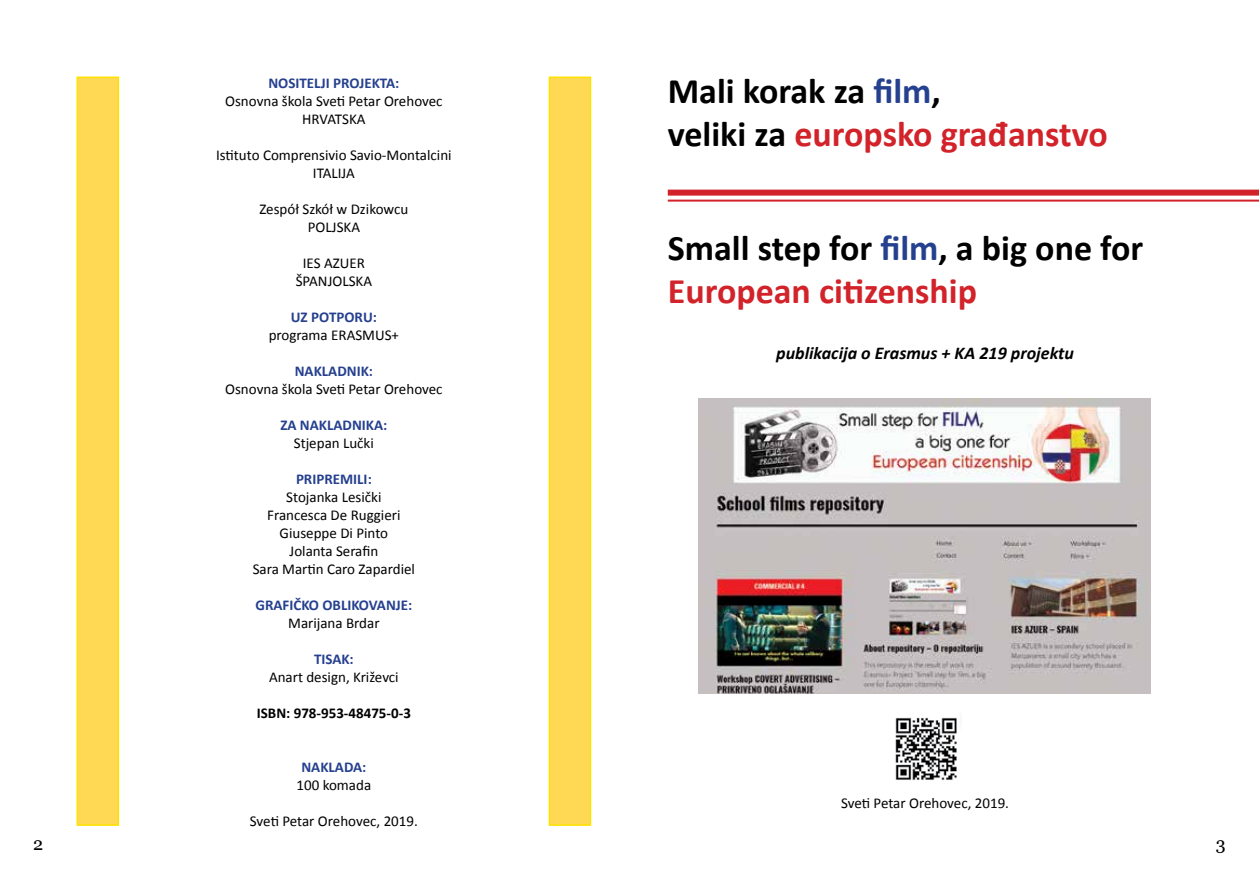
<style>
.page{position:relative;width:1259px;height:893px;background:#fff}
.page>*{position:absolute;margin:0;border:0;box-sizing:border-box;transform-origin:0 0}
.t1{font:700 36px/43.2px "Calibri";color:#000}
.t2{font:italic 700 18px "Calibri";color:#000}
.t3{font:18px "Georgia";color:#000}
.t4{font:15px/18px "Calibri";color:#000;text-align:center}
.t5{font:700 15px "Calibri";color:#25408f}
.t6{font:700 15px "Calibri";color:#000}
.s1{color:#25408f}
.s2{color:#d2232a}
</style>
<div class="page">
<div style="left:668px;top:190px;width:591px;height:6px;background:#d2232a"></div>
<hr style="left:668px;top:200px;width:591px;height:2px;background:#d2232a">
<img style="left:698px;top:398px;width:452px;height:296px">
<img style="left:895px;top:717px;width:62px;height:63px">
<div style="left:77px;top:77px;width:42px;height:749px;background:#ffd954;border:2px solid #ffe100"></div>
<div style="left:549px;top:77px;width:42px;height:749px;background:#ffd954;border:2px solid #ffe100"></div>
<p class="t5" style="left:268px;top:72px;width:133px">NOSITELJI PROJEKTA:</p>
<p class="t4" style="left:225px;top:91px;width:219px">Osnovna škola Sveti Petar Orehovec<br>HRVATSKA</p>
<p class="t4" style="left:216px;top:145px;width:237px">Istituto Comprensivio Savio-Montalcini<br>ITALIJA</p>
<p class="t4" style="left:259px;top:199px;width:150px">Zespół Szkół w Dzikowcu<br>POLJSKA</p>
<p class="t4" style="left:296px;top:253px;width:78px">IES AZUER<br>ŠPANJOLSKA</p>
<p class="t5" style="left:291px;top:306px;width:88px">UZ POTPORU:</p>
<p class="t4" style="left:269px;top:325px;width:132px">programa ERASMUS+</p>
<p class="t5" style="left:295px;top:360px;width:80px">NAKLADNIK:</p>
<p class="t4" style="left:225px;top:379px;width:219px">Osnovna škola Sveti Petar Orehovec</p>
<p class="t5" style="left:280px;top:414px;width:108px">ZA NAKLADNIKA:</p>
<p class="t4" style="left:294px;top:433px;width:82px">Stjepan Lučki</p>
<p class="t5" style="left:296px;top:468px;width:77px">PRIPREMILI:</p>
<p class="t4" style="left:253px;top:487px;width:164px">Stojanka Lesički<br>Francesca De Ruggieri<br>Giuseppe Di Pinto<br>Jolanta Serafin<br>Sara Martin Caro Zapardiel</p>
<p class="t5" style="left:255px;top:594px;width:158px">GRAFIČKO OBLIKOVANJE:</p>
<p class="t4" style="left:288px;top:613px;width:93px">Marijana Brdar</p>
<p class="t5" style="left:314px;top:648px;width:41px">TISAK:</p>
<p class="t4" style="left:269px;top:667px;width:131px">Anart design, Križevci</p>
<p class="t6" style="left:257px;top:702px;width:156px">ISBN: 978-953-48475-0-3</p>
<p class="t5" style="left:301px;top:756px;width:66px">NAKLADA:</p>
<p class="t4" style="left:296px;top:775px;width:76px">100 komada</p>
<p class="t4" style="left:250px;top:811px;width:169px">Sveti Petar Orehovec, 2019.</p>
<h1 class="t1" style="left:668px;top:68px;width:441px">Mali korak za <span class="s1">film</span>,<br>veliki za <span class="s2">europsko građanstvo</span></h1>
<h1 class="t1" style="left:668px;top:225px;width:477px">Small step for <span class="s1">film</span>, a big one for<br><span class="s2">European citizenship</span></h1>
<p class="t2" style="left:776px;top:340px;width:299px">publikacija o Erasmus + KA 219 projektu</p>
<p class="t4" style="left:841px;top:794px;width:169px">Sveti Petar Orehovec, 2019.</p>
<p class="t3" style="left:33px;top:833px;width:12px">2</p>
<p class="t3" style="left:1215px;top:833px;width:11px">3</p>
</div>
